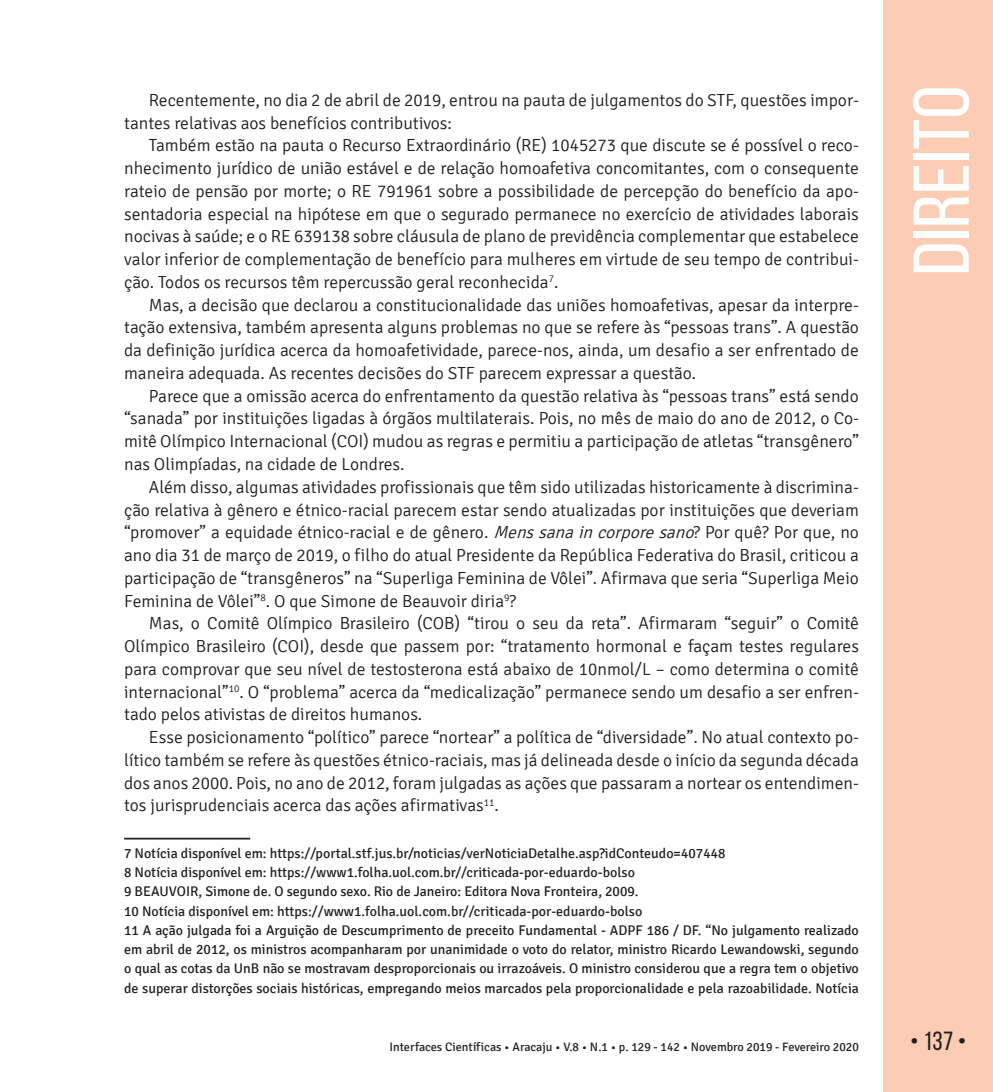
<style>
.page{position:relative;width:993px;height:1092px;background:#fff}
.page>*{position:absolute;margin:0;border:0;box-sizing:border-box;transform-origin:0 0}
.t1{font:78.75px "Bebas Neue";color:#fff;scale:1.09 1}
.t2{font:26.25px "Bebas Neue";color:#231f20}
.t3{font:300 17.5px/22.8px "Signika";color:#231f20;text-align:justify}
.t4{font:14px/19.2px "Signika";color:#231f20}
.t5{font:12.25px "Signika";color:#231f20}
.s1{font-style:italic}
</style>
<div class="page">
<div style="left:883px;top:0;width:109px;height:1091px;background:#fcccb5"></div>
<hr style="left:124px;top:837px;width:126px;height:2px;background:#231f20">
<p class="t3" style="left:124px;top:89px;width:736px;text-indent:25px">Recentemente, no dia 2 de abril de 2019, entrou na pauta de julgamentos do STF, questões impor&shy;tantes relativas aos benefícios contributivos:</p>
<p class="t3" style="left:124px;top:134px;width:736px;text-indent:25px">Também estão na pauta o Recurso Extraordinário (RE) 1045273 que discute se é possível o reco&shy;nhecimento jurídico de união estável e de relação homoafetiva concomitantes, com o consequente rateio de pensão por morte; o RE 791961 sobre a possibilidade de percepção do benefício da apo&shy;sentadoria especial na hipótese em que o segurado permanece no exercício de atividades laborais nocivas à saúde; e o RE 639138 sobre cláusula de plano de previdência complementar que estabelece valor inferior de complementação de benefício para mulheres em virtude de seu tempo de contribui&shy;ção. Todos os recursos têm repercussão geral reconhecida<sup>7</sup>.</p>
<p class="t3" style="left:124px;top:294px;width:736px;text-indent:25px">Mas, a decisão que declarou a constitucionalidade das uniões homoafetivas, apesar da interpre&shy;tação extensiva, também apresenta alguns problemas no que se refere às “pessoas trans”. A questão da definição jurídica acerca da homoafetividade, parece-nos, ainda, um desafio a ser enfrentado de maneira adequada. As recentes decisões do STF parecem expressar a questão.</p>
<p class="t3" style="left:124px;top:385px;width:736px;text-indent:25px">Parece que a omissão acerca do enfrentamento da questão relativa às “pessoas trans” está sendo “sanada” por instituições ligadas à órgãos multilaterais. Pois, no mês de maio do ano de 2012, o Co&shy;mitê Olímpico Internacional (COI) mudou as regras e permitiu a participação de atletas “transgênero” nas Olimpíadas, na cidade de Londres.</p>
<p class="t3" style="left:124px;top:476px;width:736px;text-indent:25px">Além disso, algumas atividades profissionais que têm sido utilizadas historicamente à discrimina&shy;ção relativa à gênero e étnico-racial parecem estar sendo atualizadas por instituições que deveriam “promover” a equidade étnico-racial e de gênero. <span class="s1">Menssanaincorporesano</span>? Por quê? Por que, no ano dia 31 de março de 2019, o filho do atual Presidente da República Federativa do Brasil, criticou a participação de “transgêneros” na “Superliga Feminina de Vôlei”. Afirmava que seria “Superliga Meio Feminina de Vôlei”<sup>8</sup>. O que Simone de Beauvoir diria<sup>9</sup>?</p>
<p class="t3" style="left:124px;top:612px;width:736px;text-indent:25px">Mas, o Comitê Olímpico Brasileiro (COB) “tirou o seu da reta”. Afirmaram “seguir” o Comitê Olímpico Brasileiro (COI), desde que passem por: “tratamento hormonal e façam testes regulares para comprovar que seu nível de testosterona está abaixo de 10nmol/L – como determina o comitê internacional”<sup>10</sup>. O “problema” acerca da “medicalização” permanece sendo um desafio a ser enfren&shy;tado pelos ativistas de direitos humanos.</p>
<p class="t3" style="left:124px;top:726px;width:736px;text-indent:25px">Esse posicionamento “político” parece “nortear” a política de “diversidade”. No atual contexto po&shy;lítico também se refere às questões étnico-raciais, mas já delineada desde o início da segunda década dos anos 2000. Pois, no ano de 2012, foram julgadas as ações que passaram a nortear os entendimen&shy;tos jurisprudenciais acerca das ações afirmativas<sup>11</sup>.</p>
<p class="t4" style="left:124px;top:843px;width:736px">7 Notícia disponível em: https://portal.stf.jus.br/noticias/verNoticiaDetalhe.asp?idConteudo=407448<br>8 Notícia disponível em: https://www1.folha.uol.com.br//criticada-por-eduardo-bolso<br>9 BEAUVOIR, Simone de. O segundo sexo. Rio de Janeiro: Editora Nova Fronteira, 2009.<br>10 Notícia disponível em: https://www1.folha.uol.com.br//criticada-por-eduardo-bolso<br>11 A ação julgada foi a Arguição de Descumprimento de preceito Fundamental - ADPF 186 / DF. “No julgamento realizado em abril de 2012, os ministros acompanharam por unanimidade o voto do relator, ministro Ricardo Lewandowski, segundo o qual as cotas da UnB não se mostravam desproporcionais ou irrazoáveis. O ministro considerou que a regra tem o objetivo de superar distorções sociais históricas, empregando meios marcados pela proporcionalidade e pela razoabilidade. Notícia</p>
<h1 class="t1" style="left:898px;top:275px;width:176px;rotate:-90deg">Direito</h1>
<p class="t5" style="left:389px;top:1040px;width:471px">Interfaces Científicas • Aracaju • V.8 • N.1 • p. 129 - 142 • Novembro 2019 - Fevereiro 2020</p>
<h2 class="t2" style="left:909px;top:1026px;width:58px">• 137 •</h2>
</div>
